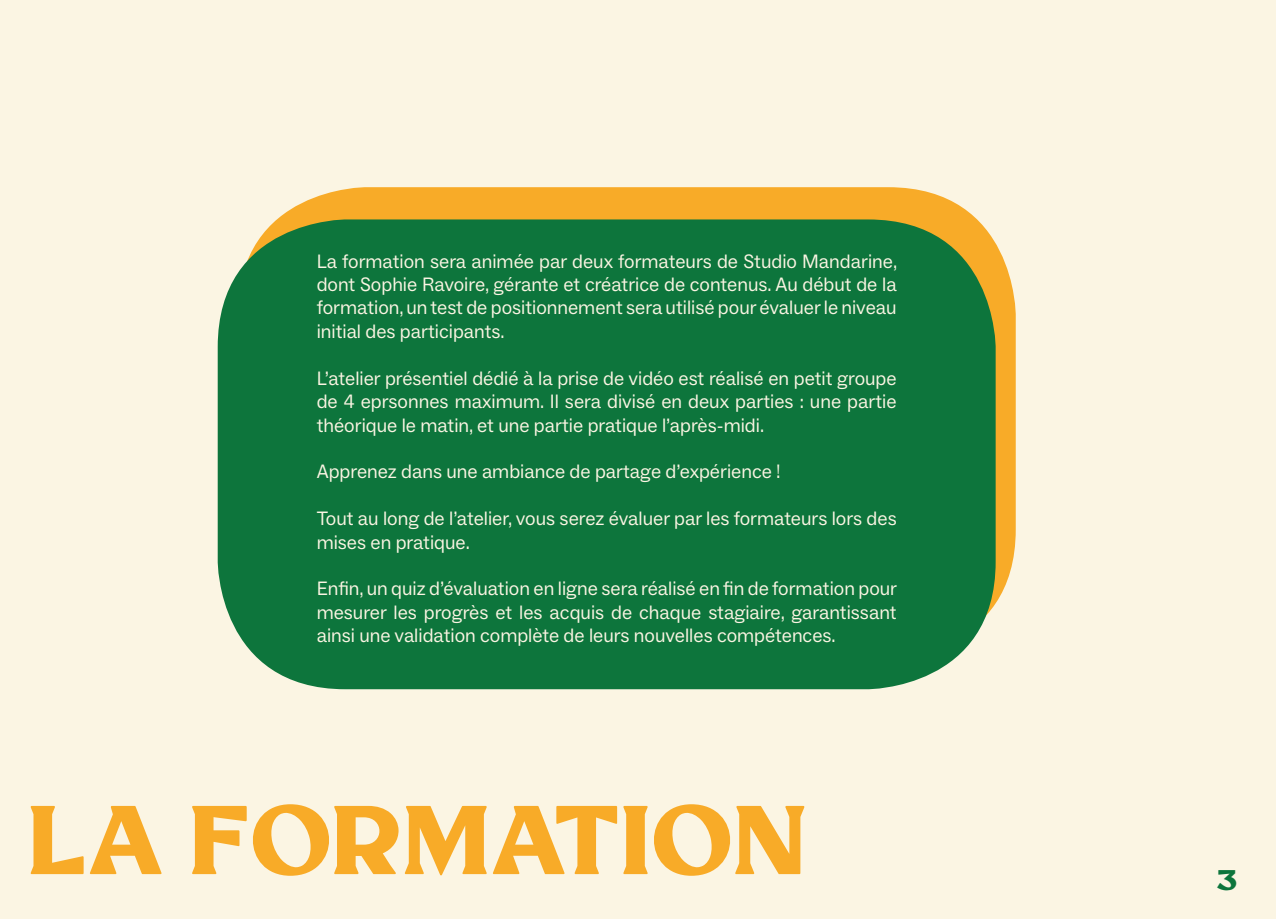
<style>
.page{position:relative;width:1276px;height:919px;background:#fff}
.page>*{position:absolute;margin:0;border:0;box-sizing:border-box;transform-origin:0 0}
.t1{font:97.5px "Millik";color:#f8ab28}
.t2{font:28.5px "Millik";color:#0d753c}
.t3{font:19.5px/23.4px "ABC Social";color:#fbf5e3;text-align:justify}
</style>
<div class="page">
<div style="left:0;top:0;width:1276px;height:918px;background:#fbf5e3"></div>
<div style="left:238px;top:187px;width:777px;height:470px;background:#f8ab28;border-radius:128px"></div>
<div style="left:218px;top:219px;width:777px;height:470px;background:#0d753c;border-radius:128px"></div>
<p class="t3" style="left:317px;top:249px;width:582px">La formation sera animée par deux formateurs de Studio Mandarine, dont Sophie Ravoire, gérante et créatrice de contenus. Au début de la formation, un test de positionnement sera utilisé pour évaluer le niveau initial des participants.</p>
<p class="t3" style="left:317px;top:366px;width:581px">L’atelier présentiel dédié à la prise de vidéo est réalisé en petit groupe de 4 eprsonnes maximum. Il sera divisé en deux parties : une partie théorique le matin, et une partie pratique l’après-midi.</p>
<p class="t3" style="left:317px;top:460px;width:465px">Apprenez dans une ambiance de partage d’expérience !</p>
<p class="t3" style="left:317px;top:507px;width:581px">Tout au long de l’atelier, vous serez évaluer par les formateurs lors des mises en pratique.</p>
<p class="t3" style="left:317px;top:577px;width:582px">Enfin, un quiz d’évaluation en ligne sera réalisé en fin de formation pour mesurer les progrès et les acquis de chaque stagiaire, garantissant ainsi une validation complète de leurs nouvelles compétences.</p>
<p class="t1" style="left:28px;top:784px;width:781px">LA FORMATION</p>
<p class="t2" style="left:1216px;top:863px;width:22px">3</p>
</div>
